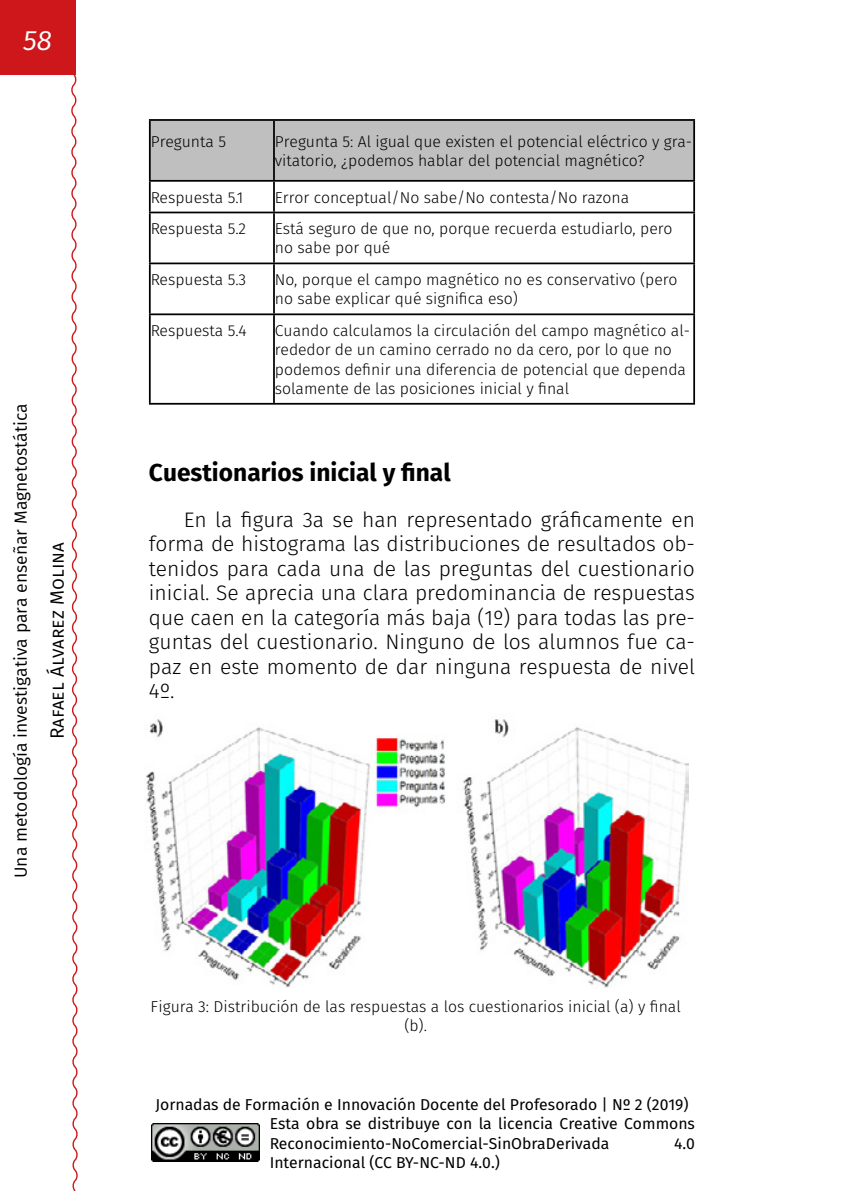
<style>
.page{position:relative;width:844px;height:1191px;background:#fff}
.page>*{position:absolute;margin:0;border:0;box-sizing:border-box;transform-origin:0 0}
.t1{font:italic 28px "Fira Sans";color:#fff}
._40_Enunciado_01{font:700 24.5px "Fira Sans";color:#000}
._00_texto_normal{font:300 21px/24.5px "Fira Sans";color:#000;text-align:justify}
.t2{font:19.25px "Fira Sans";color:#000}
.t3{font:17.5px "Fira Sans";color:#000}
._70_tabla_izquierda{font:300 15.75px/19.2px "Fira Sans";color:#000}
.t4{font:15.75px/19.2px "Fira Sans";color:#000}
._95_Pies_de_fotos_ce{font:300 15.75px/19.2px "Fira Sans";color:#000;text-align:center}
</style>
<div class="page">
<div style="left:0;top:0;width:75px;height:74px;background:#cd171a"></div>
<svg style="left:70px;top:73px;width:8px;height:1118px"></svg>
<img style="left:151px;top:1123px;width:109px;height:38px">
<div style="left:151px;top:121px;width:542px;height:59px;background:#bfbfbf"></div>
<hr style="left:149px;top:119px;width:125px;height:2px;background:#000">
<hr style="left:149px;top:121px;width:2px;height:59px;background:#000">
<hr style="left:274px;top:119px;width:420px;height:2px;background:#000">
<hr style="left:273px;top:121px;width:2px;height:59px;background:#000">
<hr style="left:693px;top:121px;width:1px;height:59px;background:#000">
<hr style="left:149px;top:180px;width:125px;height:2px;background:#000">
<hr style="left:149px;top:182px;width:2px;height:30px;background:#000">
<hr style="left:274px;top:180px;width:420px;height:2px;background:#000">
<hr style="left:273px;top:182px;width:2px;height:30px;background:#000">
<hr style="left:693px;top:182px;width:1px;height:30px;background:#000">
<hr style="left:149px;top:212px;width:125px;height:1px;background:#000">
<hr style="left:149px;top:213px;width:2px;height:49px;background:#000">
<hr style="left:274px;top:212px;width:420px;height:1px;background:#000">
<hr style="left:273px;top:213px;width:2px;height:49px;background:#000">
<hr style="left:693px;top:213px;width:1px;height:49px;background:#000">
<hr style="left:149px;top:262px;width:125px;height:2px;background:#000">
<hr style="left:149px;top:264px;width:2px;height:49px;background:#000">
<hr style="left:274px;top:262px;width:420px;height:2px;background:#000">
<hr style="left:273px;top:264px;width:2px;height:49px;background:#000">
<hr style="left:693px;top:264px;width:1px;height:49px;background:#000">
<hr style="left:149px;top:313px;width:125px;height:2px;background:#000">
<hr style="left:149px;top:315px;width:2px;height:88px;background:#000">
<hr style="left:274px;top:313px;width:420px;height:2px;background:#000">
<hr style="left:273px;top:315px;width:2px;height:88px;background:#000">
<hr style="left:693px;top:315px;width:1px;height:88px;background:#000">
<hr style="left:149px;top:403px;width:125px;height:2px;background:#000">
<hr style="left:274px;top:403px;width:420px;height:2px;background:#000">
<img style="left:146px;top:719px;width:542px;height:268px">
<h1 class="t1" style="left:23px;top:21px;width:30px">58</h1>
<p class="t3" style="left:8px;top:878px;width:476px;rotate:-90deg">Una metodología investigativa para enseñar Magnetostática</p>
<p class="t2" style="left:44px;top:739px;width:199px;rotate:-90deg">Rafael Álvarez Molina</p>
<p class="_70_tabla_izquierda" style="left:151px;top:131px;width:77px">Pregunta 5</p>
<p class="_70_tabla_izquierda" style="left:275px;top:131px;width:418px">Pregunta 5: Al igual que existen el potencial eléctrico y gra&shy;vitatorio, ¿podemos hablar del potencial magnético?</p>
<p class="_70_tabla_izquierda" style="left:151px;top:187px;width:94px">Respuesta 5.1</p>
<p class="_70_tabla_izquierda" style="left:275px;top:187px;width:356px">Error conceptual/No sabe/No contesta/No razona</p>
<p class="_70_tabla_izquierda" style="left:151px;top:219px;width:97px">Respuesta 5.2</p>
<p class="_70_tabla_izquierda" style="left:275px;top:219px;width:399px">Está seguro de que no, porque recuerda estudiarlo, pero no sabe por qué</p>
<p class="_70_tabla_izquierda" style="left:151px;top:270px;width:97px">Respuesta 5.3</p>
<p class="_70_tabla_izquierda" style="left:275px;top:270px;width:404px">No, porque el campo magnético no es conservativo (pero no sabe explicar qué significa eso)</p>
<p class="_70_tabla_izquierda" style="left:151px;top:321px;width:98px">Respuesta 5.4</p>
<p class="_70_tabla_izquierda" style="left:275px;top:321px;width:417px">Cuando calculamos la circulación del campo magnético al&shy;rededor de un camino cerrado no da cero, por lo que no podemos definir una diferencia de potencial que dependa solamente de las posiciones inicial y final</p>
<p class="_40_Enunciado_01" style="left:149px;top:455px;width:303px">Cuestionarios inicial y final</p>
<p class="_00_texto_normal" style="left:149px;top:507px;width:547px;text-indent:35px">En la figura 3a se han representado gráficamente en forma de histograma las distribuciones de resultados ob&shy;tenidos para cada una de las preguntas del cuestionario inicial. Se aprecia una clara predominancia de respuestas que caen en la categoría más baja (1º) para todas las pre&shy;guntas del cuestionario. Ninguno de los alumnos fue ca&shy;paz en este momento de dar ninguna respuesta de nivel 4º.</p>
<p class="_95_Pies_de_fotos_ce" style="left:150px;top:996px;width:531px">Figura 3: Distribución de las respuestas a los cuestionarios inicial (a) y final (b).</p>
<p class="t4" style="left:270px;top:1095px;width:426px;text-indent:-114px">Jornadas de Formación e Innovación Docente del Profesorado | Nº 2 (2019)<br>Esta obra se distribuye con la licencia Creative Commons<br>Reconocimiento-NoComercial-SinObraDerivada</p>
<p class="t4" style="left:674px;top:1133px;width:22px">4.0</p>
<p class="t4" style="left:270px;top:1152px;width:231px">Internacional (CC BY-NC-ND 4.0.)</p>
</div>
